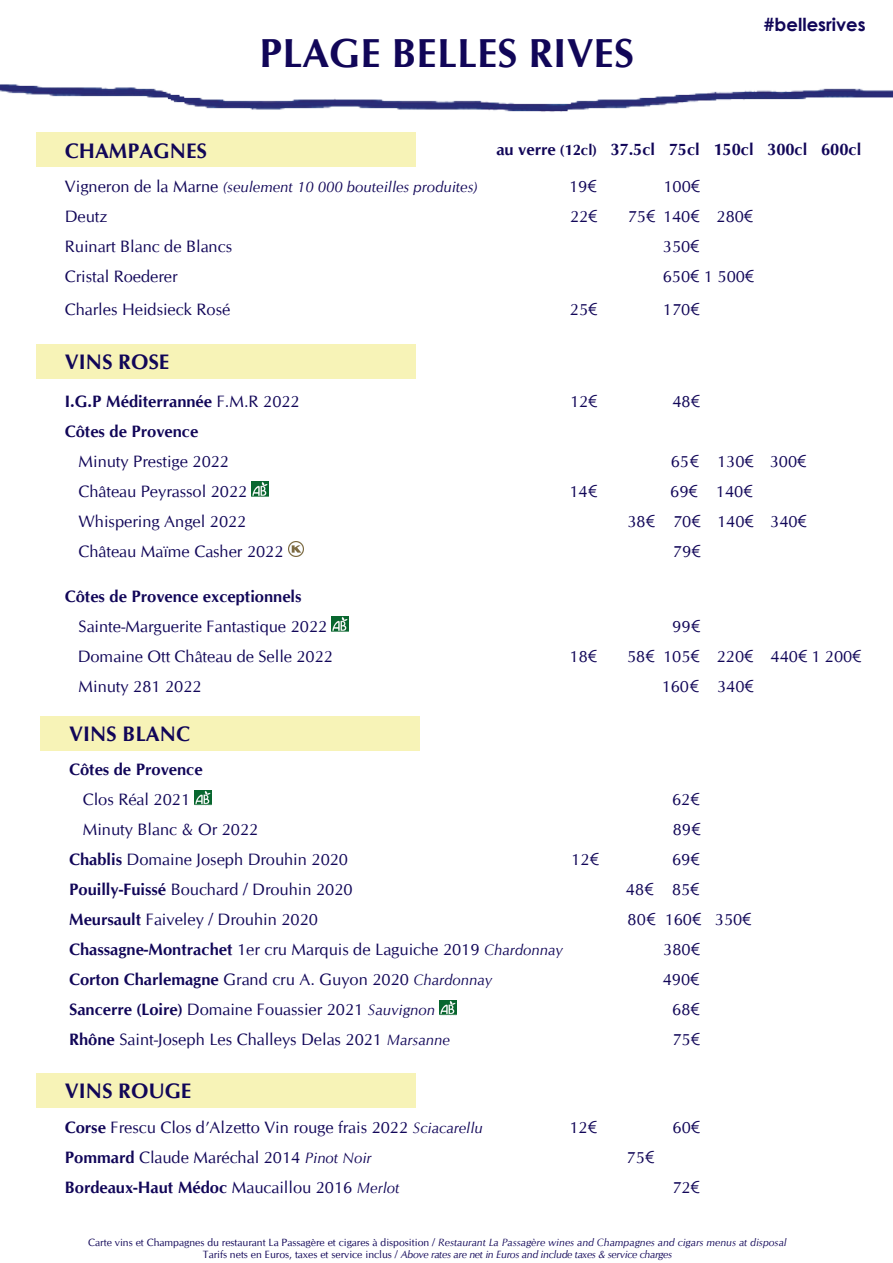
<style>
.page{position:relative;width:893px;height:1263px;background:#fff}
.page>*{position:absolute;margin:0;border:0;box-sizing:border-box;transform-origin:0 0}
.t1{font:700 40.5px "CG Omega";color:#110658}
.t2{font:700 21px "CG Omega";color:#110658}
.t3{font:700 18px "Century Gothic";color:#110658}
.t4{font:16.5px "CG Omega";color:#110658}
.t5{font:700 16.5px "CG Omega";color:#110658}
.t6{font:italic 15px "CG Omega";color:#110658}
.t7{font:10.5px "CG Omega";color:#110658}
.t8{font:italic 10.5px "CG Omega";letter-spacing:-.025em;color:#110658}
.s1{font-size:15px}
.s2{font-style:normal;font-size:16.5px}
.s3{font-family:"Century Gothic"}
.s4{font-weight:400}
.s5{font-weight:700}
.s6{font-style:italic;font-size:15px}
.s7{font-weight:400;font-style:italic;font-size:15px}
.s8{font-style:italic}
.s9{font-style:normal}
</style>
<div class="page">
<div style="left:36px;top:133px;width:379px;height:34px;background:#f7f3b7"></div>
<img style="left:0;top:84px;width:893px;height:28px">
<img style="left:252px;top:482px;width:17px;height:15px">
<img style="left:288px;top:541px;width:16px;height:16px">
<img style="left:332px;top:617px;width:17px;height:15px">
<div style="left:36px;top:344px;width:379px;height:34px;background:#f7f3b7"></div>
<img style="left:195px;top:790px;width:17px;height:15px">
<img style="left:440px;top:1000px;width:17px;height:15px">
<div style="left:40px;top:716px;width:380px;height:34px;background:#f7f3b7"></div>
<div style="left:36px;top:1073px;width:379px;height:34px;background:#f7f3b7"></div>
<p class="t1" style="left:259px;top:28px;width:376px">PLAGE BELLES RIVES</p>
<p class="t3" style="left:764px;top:10px;width:103px">#bellesrives</p>
<p class="t2" style="left:65px;top:137px;width:144px">CHAMPAGNES</p>
<p class="t5" style="left:496px;top:139px;width:366px">au verre <span class="s1">(12cl)</span> 37.5cl 75cl 150cl 300cl 600cl</p>
<p class="t6" style="left:65px;top:178px;width:414px"><span class="s2">Vigneron de la Marne</span> (seulement 10 000 bouteilles produites)</p>
<p class="t4" style="left:569px;top:177px;width:29px">19<span class="s3">€</span></p>
<p class="t4" style="left:663px;top:177px;width:38px">100<span class="s3">€</span></p>
<p class="t4" style="left:65px;top:207px;width:44px">Deutz</p>
<p class="t4" style="left:570px;top:207px;width:29px">22<span class="s3">€</span></p>
<p class="t4" style="left:628px;top:207px;width:127px">75<span class="s3">€</span> 140<span class="s3">€</span> 280<span class="s3">€</span></p>
<p class="t4" style="left:65px;top:237px;width:169px">Ruinart Blanc de Blancs</p>
<p class="t4" style="left:663px;top:237px;width:38px">350<span class="s3">€</span></p>
<p class="t4" style="left:65px;top:267px;width:114px">Cristal Roederer</p>
<p class="t4" style="left:663px;top:267px;width:93px">650<span class="s3">€</span> 1 500<span class="s3">€</span></p>
<p class="t4" style="left:65px;top:300px;width:167px">Charles Heidsieck Rosé</p>
<p class="t4" style="left:570px;top:300px;width:29px">25<span class="s3">€</span></p>
<p class="t4" style="left:663px;top:300px;width:38px">170<span class="s3">€</span></p>
<p class="t2" style="left:65px;top:348px;width:106px">VINS ROSE</p>
<p class="t5" style="left:65px;top:390px;width:236px">I.G.P Méditerrannée <span class="s4">F.M.R 2022</span></p>
<p class="t4" style="left:570px;top:392px;width:29px">12<span class="s3">€</span></p>
<p class="t4" style="left:672px;top:392px;width:29px">48<span class="s3">€</span></p>
<p class="t5" style="left:65px;top:420px;width:135px">Côtes de Provence</p>
<p class="t4" style="left:79px;top:452px;width:152px">Minuty Prestige 2022</p>
<p class="t4" style="left:671px;top:452px;width:137px">65<span class="s3">€</span> 130<span class="s3">€</span> 300<span class="s3">€</span></p>
<p class="t4" style="left:79px;top:482px;width:170px">Château Peyrassol 2022</p>
<p class="t4" style="left:569px;top:482px;width:29px">14<span class="s3">€</span></p>
<p class="t4" style="left:670px;top:482px;width:84px">69<span class="s3">€</span> 140<span class="s3">€</span></p>
<p class="t4" style="left:79px;top:512px;width:169px">Whispering Angel 2022</p>
<p class="t4" style="left:627px;top:512px;width:181px">38<span class="s3">€</span> 70<span class="s3">€</span> 140<span class="s3">€</span> 340<span class="s3">€</span></p>
<p class="t4" style="left:79px;top:542px;width:206px">Château Maïme Casher 2022</p>
<p class="t4" style="left:673px;top:542px;width:29px">79<span class="s3">€</span></p>
<p class="t5" style="left:65px;top:585px;width:238px">Côtes de Provence exceptionnels</p>
<p class="t4" style="left:79px;top:617px;width:250px">Sainte-Marguerite Fantastique 2022</p>
<p class="t4" style="left:672px;top:617px;width:29px">99<span class="s3">€</span></p>
<p class="t4" style="left:78px;top:647px;width:257px">Domaine Ott Château de Selle 2022</p>
<p class="t4" style="left:570px;top:647px;width:29px">18<span class="s3">€</span></p>
<p class="t4" style="left:627px;top:647px;width:236px">58<span class="s3">€</span> 105<span class="s3">€</span> 220<span class="s3">€</span> 440<span class="s3">€</span> 1 200<span class="s3">€</span></p>
<p class="t4" style="left:79px;top:677px;width:125px">Minuty 281 2022</p>
<p class="t4" style="left:662px;top:677px;width:93px">160<span class="s3">€</span> 340<span class="s3">€</span></p>
<p class="t2" style="left:69px;top:720px;width:122px">VINS BLANC</p>
<p class="t5" style="left:69px;top:759px;width:135px">Côtes de Provence</p>
<p class="t4" style="left:83px;top:790px;width:109px">Clos Réal 2021</p>
<p class="t4" style="left:672px;top:790px;width:29px">62<span class="s3">€</span></p>
<p class="t4" style="left:83px;top:820px;width:177px">Minuty Blanc &amp; Or 2022</p>
<p class="t4" style="left:673px;top:820px;width:30px">89<span class="s3">€</span></p>
<p class="t4" style="left:69px;top:850px;width:280px"><span class="s5">Chablis</span> Domaine Joseph Drouhin 2020</p>
<p class="t4" style="left:571px;top:850px;width:29px">12<span class="s3">€</span></p>
<p class="t4" style="left:672px;top:850px;width:29px">69<span class="s3">€</span></p>
<p class="t4" style="left:69px;top:880px;width:285px"><span class="s5">Pouilly-Fuissé</span> Bouchard / Drouhin 2020</p>
<p class="t4" style="left:626px;top:880px;width:75px">48<span class="s3">€</span> 85<span class="s3">€</span></p>
<p class="t4" style="left:69px;top:910px;width:250px"><span class="s5">Meursault</span> Faiveley / Drouhin 2020</p>
<p class="t4" style="left:628px;top:910px;width:125px">80<span class="s3">€</span> 160<span class="s3">€</span> 350<span class="s3">€</span></p>
<p class="t4" style="left:69px;top:940px;width:495px"><span class="s5">Chassagne-Montrachet</span> 1er cru Marquis de Laguiche 2019 <span class="s6">Chardonnay</span></p>
<p class="t4" style="left:663px;top:940px;width:38px">380<span class="s3">€</span></p>
<p class="t4" style="left:69px;top:970px;width:425px"><span class="s5">Corton Charlemagne</span> Grand cru A. Guyon 2020 <span class="s6">Chardonnay</span></p>
<p class="t4" style="left:663px;top:970px;width:38px">490<span class="s3">€</span></p>
<p class="t4" style="left:69px;top:1000px;width:367px"><span class="s5">Sancerre (Loire)</span> Domaine Fouassier 2021 <span class="s6">Sauvignon</span></p>
<p class="t4" style="left:672px;top:1000px;width:29px">68<span class="s3">€</span></p>
<p class="t4" style="left:69px;top:1030px;width:382px"><span class="s5">Rhône</span> Saint-Joseph Les Challeys Delas 2021 <span class="s6">Marsanne</span></p>
<p class="t4" style="left:672px;top:1030px;width:29px">75<span class="s3">€</span></p>
<p class="t2" style="left:65px;top:1078px;width:128px">VINS ROUGE</p>
<p class="t4" style="left:65px;top:1118px;width:420px"><span class="s5">Corse</span> Frescu Clos d’Alzetto Vin rouge frais 2022 <span class="s6">Sciacarellu</span></p>
<p class="t4" style="left:569px;top:1118px;width:29px">12<span class="s3">€</span></p>
<p class="t4" style="left:673px;top:1118px;width:29px">60<span class="s3">€</span></p>
<p class="t4" style="left:65px;top:1148px;width:308px"><span class="s5">Pommard</span> Claude Maréchal 2014 <span class="s6">Pinot Noir</span></p>
<p class="t4" style="left:627px;top:1148px;width:29px">75<span class="s3">€</span></p>
<p class="t5" style="left:65px;top:1176px;width:336px">Bordeaux-Haut Médoc <span class="s4">Maucaillou 2016</span> <span class="s7">Merlot</span></p>
<p class="t4" style="left:672px;top:1178px;width:29px">72<span class="s3">€</span></p>
<p class="t7" style="left:88px;top:1236px;width:700px">Carte vins et Champagnes du restaurant La Passagère et cigares à disposition / <span class="s8">Restaurant La Passagère wines and Champagnes and cigars menus at disposal</span></p>
<p class="t8" style="left:203px;top:1248px;width:471px"><span class="s9">Tarifs nets en Euros, taxes et service inclus /</span> Above rates are net in Euros and include taxes &amp; service charges</p>
</div>
